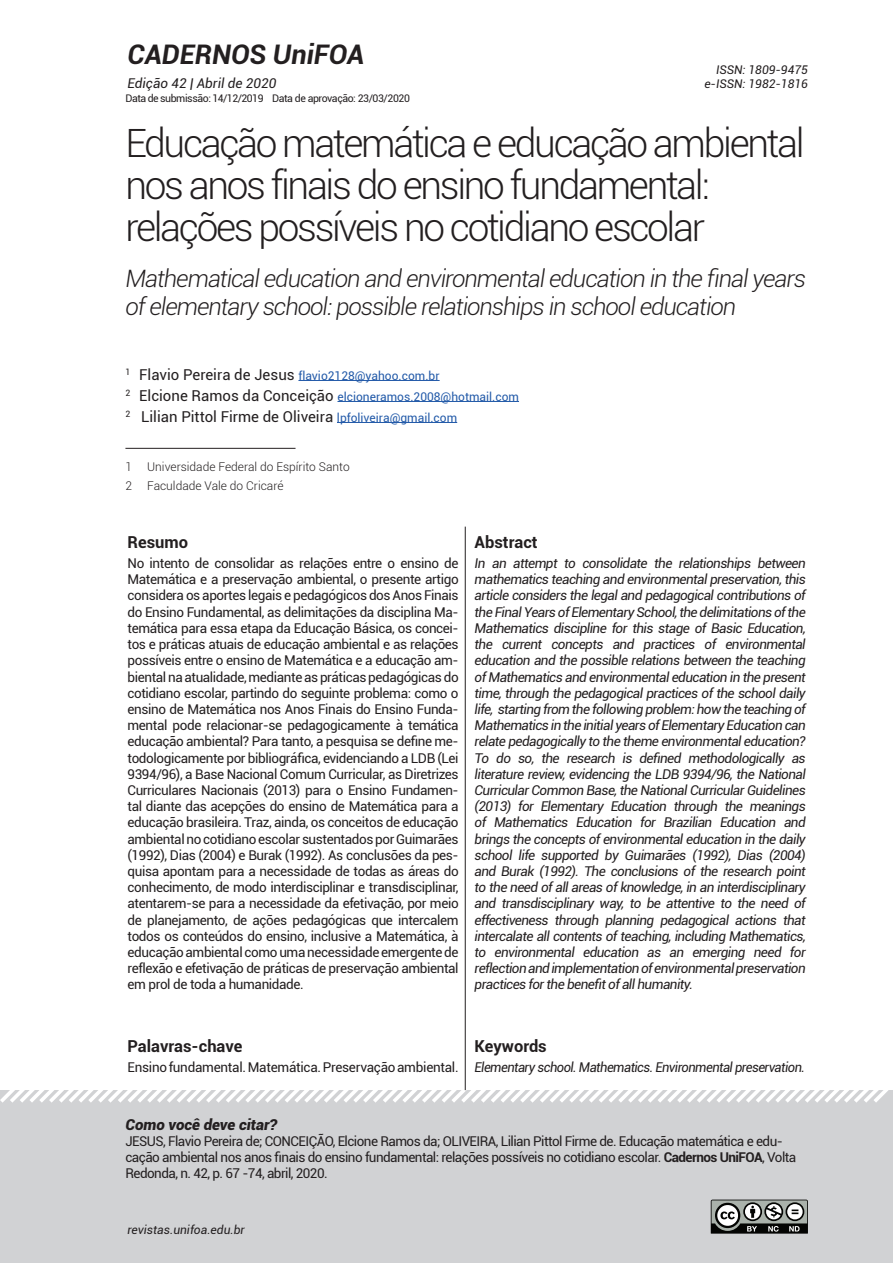
<style>
.page{position:relative;width:893px;height:1263px;background:#fff}
.page>*{position:absolute;margin:0;border:0;box-sizing:border-box;transform-origin:0 0}
.t1{font:300 39px/42px "Roboto";letter-spacing:-.06em;color:#231f20}
.t2{font:italic 700 27px "Roboto";color:#231f20}
.t3{font:italic 300 24px/28.8px "Roboto";letter-spacing:-.04em;color:#231f20}
.t4{font:700 16.5px "Roboto";color:#231f20}
.t5{font:15px "Roboto";color:#231f20}
.t6{font:italic 900 15px "Roboto";color:#231f20}
.t7{font:13.5px/16.2px "Roboto";letter-spacing:-.04em;color:#231f20}
.t8{font:italic 13.5px/16.2px "Roboto";letter-spacing:-.04em;color:#231f20;text-align:justify}
.t9{font:italic 13.5px "Roboto";letter-spacing:-.04em;color:#231f20;scale:.96 1}
.t10{font:13.5px "Roboto";letter-spacing:-.02em;color:#231f20}
.t11{font:italic 13.5px "Roboto";color:#231f20}
.t12{font:12px/21px "Roboto";color:#245ba9}
.t13{font:300 12px "Roboto";color:#231f20}
.t14{font:italic 12px "Roboto";color:#231f20}
.t15{font:10.5px "Roboto";letter-spacing:-.04em;color:#231f20}
.s1{font-size:15px;color:#231f20}
.s2{font-size:12px;color:#245ba9}
.s3{font-weight:700}
</style>
<div class="page">
<div style="left:0;top:1091px;width:893px;height:172px;background:#d1d2d4"></div>
<svg style="left:0;top:1079px;width:893px;height:24px"></svg>
<svg style="left:711px;top:1199px;width:97px;height:35px;background:#767976"></svg>
<hr style="left:298px;top:380px;width:142px;height:1px;background:#245ba9">
<hr style="left:337px;top:401px;width:182px;height:1px;background:#245ba9">
<hr style="left:337px;top:422px;width:120px;height:1px;background:#245ba9">
<hr style="left:125px;top:448px;width:171px;height:1px;background:#231f20">
<hr style="left:465px;top:527px;width:1px;height:563px;background:#231f20">
<h2 class="t2" style="left:128px;top:36px;width:238px">CADERNOS UniFOA</h2>
<p class="t14" style="left:716px;top:61px;width:93px">ISSN: 1809-9475</p>
<p class="t11" style="left:128px;top:74px;width:150px">Edição 42 | Abril de 2020</p>
<p class="t14" style="left:704px;top:75px;width:105px">e-ISSN: 1982-1816</p>
<p class="t15" style="left:125px;top:91px;width:286px">Data de submissão: 14/12/2019 Data de aprovação: 23/03/2020</p>
<h1 class="t1" style="left:125px;top:121px;width:681px">Educação matemática e educação ambiental nos anos finais do ensino fundamental: relações possíveis no cotidiano escolar</h1>
<h3 class="t3" style="left:125px;top:263px;width:682px">Mathematical education and environmental education in the final years of elementary school: possible relationships in school education</h3>
<p class="t12" style="left:125px;top:364px;width:395px"><sup>1</sup> <span class="s1">Flavio Pereira de Jesus</span> flavio2128@yahoo.com.br<br><sup>2</sup> <span class="s1">Elcione Ramos da Conceição</span> elcioneramos.2008@hotmail.com</p>
<p class="t5" style="left:125px;top:406px;width:333px"><sup>2</sup> Lilian Pittol Firme de Oliveira <span class="s2">lpfoliveira@gmail.com</span></p>
<p class="t13" style="left:125px;top:459px;width:8px">1</p>
<p class="t13" style="left:147px;top:459px;width:204px">Universidade Federal do Espírito Santo</p>
<p class="t13" style="left:125px;top:477px;width:8px">2</p>
<p class="t13" style="left:147px;top:477px;width:138px">Faculdade Vale do Cricaré</p>
<p class="t4" style="left:128px;top:530px;width:62px">Resumo</p>
<p class="t7" style="left:128px;top:555px;width:333px;text-align:justify">No intento de consolidar as relações entre o ensino de Matemática e a preservação ambiental, o presente artigo considera os aportes legais e pedagógicos dos Anos Finais do Ensino Fundamental, as delimitações da disciplina Ma&shy;temática para essa etapa da Educação Básica, os concei&shy;tos e práticas atuais de educação ambiental e as relações possíveis entre o ensino de Matemática e a educação am&shy;biental na atualidade, mediante as práticas pedagógicas do cotidiano escolar, partindo do seguinte problema: como o ensino de Matemática nos Anos Finais do Ensino Funda&shy;mental pode relacionar-se pedagogicamente à temática educação ambiental? Para tanto, a pesquisa se define me&shy;todologicamente por bibliográfica, evidenciando a LDB (Lei 9394/96), a Base Nacional Comum Curricular, as Diretrizes Curriculares Nacionais (2013) para o Ensino Fundamen&shy;tal diante das acepções do ensino de Matemática para a educação brasileira. Traz, ainda, os conceitos de educação ambiental no cotidiano escolar sustentados por Guimarães (1992), Dias (2004) e Burak (1992). As conclusões da pes&shy;quisa apontam para a necessidade de todas as áreas do conhecimento, de modo interdisciplinar e transdisciplinar, atentarem-se para a necessidade da efetivação, por meio de planejamento, de ações pedagógicas que intercalem todos os conteúdos do ensino, inclusive a Matemática, à educação ambiental como uma necessidade emergente de reflexão e efetivação de práticas de preservação ambiental em prol de toda a humanidade.</p>
<p class="t4" style="left:475px;top:530px;width:64px">Abstract</p>
<p class="t8" style="left:475px;top:555px;width:333px">In an attempt to consolidate the relationships between mathematics teaching and environmental preservation, this article considers the legal and pedagogical contributions of the Final Years of Elementary School, the delimitations of the Mathematics discipline for this stage of Basic Education, the current concepts and practices of environmental education and the possible relations between the teaching of Mathematics and environmental education in the present time, through the pedagogical practices of the school daily life, starting from the following problem: how the teaching of Mathematics in the initial years of Elementary Education can relate pedagogically to the theme environmental education?<br>To do so, the research is defined methodologically as literature review, evidencing the LDB 9394/96, the National Curricular Common Base, the National Curricular Guidelines (2013) for Elementary Education through the meanings of Mathematics Education for Brazilian Education and brings the concepts of environmental education in the daily school life supported by Guimarães (1992), Dias (2004) and Burak (1992). The conclusions of the research point to the need of all areas of knowledge, in an interdisciplinary and transdisciplinary way, to be attentive to the need of effectiveness through planning pedagogical actions that intercalate all contents of teaching, including Mathematics, to environmental education as an emerging need for reflection and implementation of environmental preservation practices for the benefit of all humanity.</p>
<p class="t4" style="left:128px;top:1034px;width:116px">Palavras-chave</p>
<p class="t10" style="left:128px;top:1058px;width:333px">Ensino fundamental. Matemática. Preservação ambiental.</p>
<p class="t4" style="left:475px;top:1034px;width:74px">Keywords</p>
<p class="t9" style="left:475px;top:1058px;width:346px">Elementary school. Mathematics. Environmental preservation.</p>
<p class="t6" style="left:125px;top:1114px;width:153px">Como você deve citar?</p>
<p class="t7" style="left:125px;top:1132px;width:672px">JESUS, Flavio Pereira de; CONCEIÇÃO, Elcione Ramos da; OLIVEIRA, Lilian Pittol Firme de. Educação matemática e edu&shy;cação ambiental nos anos finais do ensino fundamental: relações possíveis no cotidiano escolar. <span class="s3">Cadernos UniFOA</span>, Volta<br>Redonda, n. 42, p. 67 -74, abril, 2020.</p>
<p class="t14" style="left:128px;top:1221px;width:119px">revistas.unifoa.edu.br</p>
</div>
